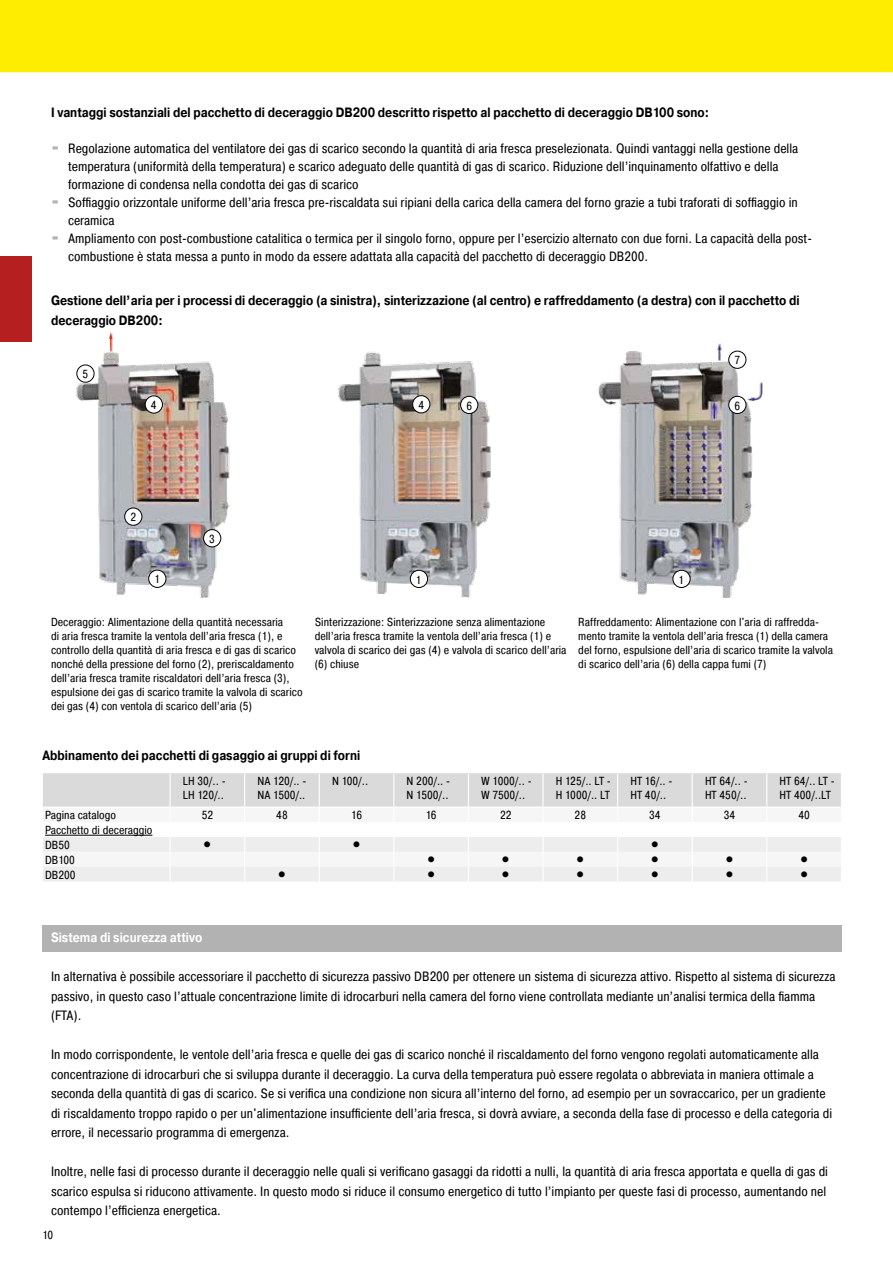
<style>
.page{position:relative;width:893px;height:1263px;background:#fff}
.page>*{position:absolute;margin:0;border:0;box-sizing:border-box;transform-origin:0 0}
.t1{font:13.5px/19.5px "Pragmatica Cond";color:#000}
.t2{font:700 13.5px/19.5px "Pragmatica";color:#000;scale:.85 1}
.t3{font:700 13.5px "Pragmatica";color:#fff;scale:.85 1}
.t4{font:11.7px/14.1px "Pragmatica Cond";color:#000}
.t5{font:11.7px/14.1px "Pragmatica Cond";letter-spacing:-.055em;color:#000}
.t6{font:10.05px "Wingdings";color:#000}
.s1{font-family:"Blackoak Std";color:#b3b2b2}
</style>
<div class="page">
<div style="left:0;top:257px;width:32px;height:85px;background:#b51f1f"></div>
<img style="left:76px;top:332px;width:154px;height:266px">
<div style="left:204px;top:530px;width:17px;height:17px;background:#fff;border-radius:50%"></div>
<div style="left:203px;top:529px;width:18px;height:18px;border:1px solid #000;border-radius:50%"></div>
<div style="left:125px;top:508px;width:17px;height:17px;background:#fff;border-radius:50%"></div>
<div style="left:124px;top:508px;width:18px;height:18px;border:1px solid #000;border-radius:50%"></div>
<div style="left:149px;top:570px;width:17px;height:17px;background:#fff;border-radius:50%"></div>
<div style="left:148px;top:570px;width:18px;height:18px;border:1px solid #000;border-radius:50%"></div>
<div style="left:145px;top:396px;width:17px;height:17px;background:#fff;border-radius:50%"></div>
<div style="left:145px;top:395px;width:18px;height:18px;border:1px solid #000;border-radius:50%"></div>
<div style="left:77px;top:365px;width:17px;height:17px;background:#fff;border-radius:50%"></div>
<div style="left:77px;top:365px;width:17px;height:17px;border:1px solid #000;border-radius:50%"></div>
<img style="left:598px;top:343px;width:165px;height:255px">
<div style="left:729px;top:351px;width:17px;height:17px;background:#fff;border-radius:50%"></div>
<div style="left:728px;top:351px;width:18px;height:18px;border:1px solid #000;border-radius:50%"></div>
<div style="left:729px;top:396px;width:17px;height:17px;background:#fff;border-radius:50%"></div>
<div style="left:728px;top:396px;width:18px;height:18px;border:1px solid #000;border-radius:50%"></div>
<div style="left:673px;top:570px;width:17px;height:17px;background:#fff;border-radius:50%"></div>
<div style="left:673px;top:570px;width:17px;height:18px;border:1px solid #000;border-radius:50%"></div>
<img style="left:338px;top:352px;width:153px;height:246px">
<div style="left:410px;top:570px;width:18px;height:17px;background:#fff;border-radius:50%"></div>
<div style="left:410px;top:570px;width:18px;height:18px;border:1px solid #000;border-radius:50%"></div>
<div style="left:461px;top:396px;width:17px;height:17px;background:#fff;border-radius:50%"></div>
<div style="left:460px;top:396px;width:18px;height:18px;border:1px solid #000;border-radius:50%"></div>
<div style="left:413px;top:396px;width:17px;height:17px;background:#fff;border-radius:50%"></div>
<div style="left:412px;top:395px;width:18px;height:18px;border:1px solid #000;border-radius:50%"></div>
<div style="left:43px;top:925px;width:799px;height:26px;background:#b3b2b2"></div>
<svg style="left:43px;top:773px;width:798px;height:108px"></svg>
<hr style="left:45px;top:835px;width:107px;height:1px;background:#000">
<div style="left:0;top:0;width:893px;height:72px;background:#ffed00"></div>
<p class="t2" style="left:51px;top:103px;width:776px">I vantaggi sostanziali del pacchetto di deceraggio DB200 descritto rispetto al pacchetto di deceraggio DB100 sono:</p>
<p class="t1" style="left:51px;top:138px;width:749px"><span class="s1">·</span> Regolazione automatica del ventilatore dei gas di scarico secondo la quantità di aria fresca preselezionata. Quindi vantaggi nella gestione della</p>
<p class="t1" style="left:68px;top:156px;width:712px">temperatura (uniformità della temperatura) e scarico adeguato delle quantità di gas di scarico. Riduzione dell’inquinamento olfattivo e della</p>
<p class="t1" style="left:68px;top:174px;width:292px">formazione di condensa nella condotta dei gas di scarico</p>
<p class="t1" style="left:51px;top:192px;width:748px"><span class="s1">·</span> Soffiaggio orizzontale uniforme dell’aria fresca pre-riscaldata sui ripiani della carica della camera del forno grazie a tubi traforati di soffiaggio in</p>
<p class="t1" style="left:68px;top:210px;width:48px">ceramica</p>
<p class="t1" style="left:51px;top:228px;width:762px"><span class="s1">·</span> Ampliamento con post-combustione catalitica o termica per il singolo forno, oppure per l’esercizio alternato con due forni. La capacità della post-</p>
<p class="t1" style="left:68px;top:246px;width:581px">combustione è stata messa a punto in modo da essere adattata alla capacità del pacchetto di deceraggio DB200.</p>
<p class="t2" style="left:51px;top:291px;width:882px">Gestione dell’aria per i processi di deceraggio (a sinistra), sinterizzazione (al centro) e raffreddamento (a destra) con il pacchetto di deceraggio DB200:</p>
<p class="t4" style="left:83px;top:367px;width:7px">5</p>
<p class="t4" style="left:151px;top:398px;width:7px">4</p>
<p class="t4" style="left:418px;top:398px;width:7px">4</p>
<p class="t4" style="left:466px;top:398px;width:7px">6</p>
<p class="t4" style="left:734px;top:353px;width:7px">7</p>
<p class="t4" style="left:734px;top:398px;width:7px">6</p>
<p class="t4" style="left:130px;top:510px;width:7px">2</p>
<p class="t4" style="left:154px;top:572px;width:7px">1</p>
<p class="t4" style="left:209px;top:532px;width:7px">3</p>
<p class="t4" style="left:416px;top:572px;width:7px">1</p>
<p class="t4" style="left:679px;top:572px;width:7px">1</p>
<p class="t4" style="left:51px;top:615px;width:253px">Deceraggio: Alimentazione della quantità necessaria<br>di aria fresca tramite la ventola dell’aria fresca (1), e controllo della quantità di aria fresca e di gas di scarico nonché della pressione del forno (2), preriscaldamento dell’aria fresca tramite riscaldatori dell’aria fresca (3), espulsione dei gas di scarico tramite la valvola di scarico dei gas (4) con ventola di scarico dell’aria (5)</p>
<p class="t4" style="left:315px;top:615px;width:253px">Sinterizzazione: Sinterizzazione senza alimentazione dell’aria fresca tramite la ventola dell’aria fresca (1) e valvola di scarico dei gas (4) e valvola di scarico dell’aria (6) chiuse</p>
<p class="t4" style="left:578px;top:615px;width:256px">Raffreddamento: Alimentazione con l'aria di raffredda&shy;mento tramite la ventola dell’aria fresca (1) della camera del forno, espulsione dell’aria di scarico tramite la valvola di scarico dell’aria (6) della cappa fumi (7)</p>
<p class="t2" style="left:43px;top:746px;width:375px">Abbinamento dei pacchetti di gasaggio ai gruppi di forni</p>
<p class="t4" style="left:183px;top:773px;width:44px">LH 30/.. -<br>LH 120/..</p>
<p class="t4" style="left:257px;top:773px;width:51px">NA 120/.. -<br>NA 1500/..</p>
<p class="t4" style="left:332px;top:773px;width:38px">N 100/..</p>
<p class="t4" style="left:407px;top:773px;width:45px">N 200/.. -<br>N 1500/..</p>
<p class="t4" style="left:481px;top:773px;width:52px">W 1000/.. -<br>W 7500/..</p>
<p class="t5" style="left:556px;top:773px;width:57px">H 125/.. LT -<br>H 1000/.. LT</p>
<p class="t4" style="left:630px;top:773px;width:44px">HT 16/.. -<br>HT 40/..</p>
<p class="t4" style="left:705px;top:773px;width:44px">HT 64/.. -<br>HT 450/..</p>
<p class="t4" style="left:780px;top:773px;width:57px">HT 64/.. LT -<br>HT 400/..LT</p>
<p class="t4" style="left:45px;top:808px;width:72px">Pagina catalogo</p>
<p class="t4" style="left:202px;top:808px;width:13px">52</p>
<p class="t4" style="left:276px;top:808px;width:13px">48</p>
<p class="t4" style="left:351px;top:808px;width:12px">16</p>
<p class="t4" style="left:426px;top:808px;width:12px">16</p>
<p class="t4" style="left:500px;top:808px;width:13px">22</p>
<p class="t4" style="left:575px;top:808px;width:13px">28</p>
<p class="t4" style="left:649px;top:808px;width:13px">34</p>
<p class="t4" style="left:724px;top:808px;width:13px">34</p>
<p class="t4" style="left:798px;top:808px;width:13px">40</p>
<p class="t4" style="left:45px;top:822px;width:109px;line-height:14.9px">Pacchetto di deceraggio<br>DB50</p>
<p class="t6" style="left:204px;top:839px;width:9px">●</p>
<p class="t6" style="left:353px;top:839px;width:9px">●</p>
<p class="t6" style="left:651px;top:839px;width:9px">●</p>
<p class="t4" style="left:45px;top:853px;width:31px">DB100</p>
<p class="t6" style="left:427px;top:854px;width:9px">●</p>
<p class="t6" style="left:502px;top:854px;width:9px">●</p>
<p class="t6" style="left:577px;top:854px;width:9px">●</p>
<p class="t6" style="left:651px;top:854px;width:9px">●</p>
<p class="t6" style="left:726px;top:854px;width:9px">●</p>
<p class="t6" style="left:800px;top:854px;width:9px">●</p>
<p class="t4" style="left:45px;top:867px;width:32px">DB200</p>
<p class="t6" style="left:278px;top:869px;width:9px">●</p>
<p class="t6" style="left:427px;top:869px;width:9px">●</p>
<p class="t6" style="left:502px;top:869px;width:9px">●</p>
<p class="t6" style="left:577px;top:869px;width:9px">●</p>
<p class="t6" style="left:651px;top:869px;width:9px">●</p>
<p class="t6" style="left:726px;top:869px;width:9px">●</p>
<p class="t6" style="left:800px;top:869px;width:9px">●</p>
<p class="t3" style="left:51px;top:929px;width:180px">Sistema di sicurezza attivo</p>
<p class="t1" style="left:51px;top:967px;width:786px">In alternativa è possibile accessoriare il pacchetto di sicurezza passivo DB200 per ottenere un sistema di sicurezza attivo. Rispetto al sistema di sicurezza passivo, in questo caso l’attuale concentrazione limite di idrocarburi nella camera del forno viene controllata mediante un’analisi termica della fiamma (FTA).</p>
<p class="t1" style="left:51px;top:1045px;width:783px">In modo corrispondente, le ventole dell’aria fresca e quelle dei gas di scarico nonché il riscaldamento del forno vengono regolati automaticamente alla concentrazione di idrocarburi che si sviluppa durante il deceraggio. La curva della temperatura può essere regolata o abbreviata in maniera ottimale a seconda della quantità di gas di scarico. Se si verifica una condizione non sicura all’interno del forno, ad esempio per un sovraccarico, per un gradiente di riscaldamento troppo rapido o per un'alimentazione insufficiente dell’aria fresca, si dovrà avviare, a seconda della fase di processo e della categoria di errore, il necessario programma di emergenza.</p>
<p class="t1" style="left:51px;top:1162px;width:779px">Inoltre, nelle fasi di processo durante il deceraggio nelle quali si verificano gasaggi da ridotti a nulli, la quantità di aria fresca apportata e quella di gas di scarico espulsa si riducono attivamente. In questo modo si riduce il consumo energetico di tutto l’impianto per queste fasi di processo, aumentando nel contempo l’efficienza energetica.</p>
<p class="t4" style="left:43px;top:1228px;width:12px">10</p>
</div>
